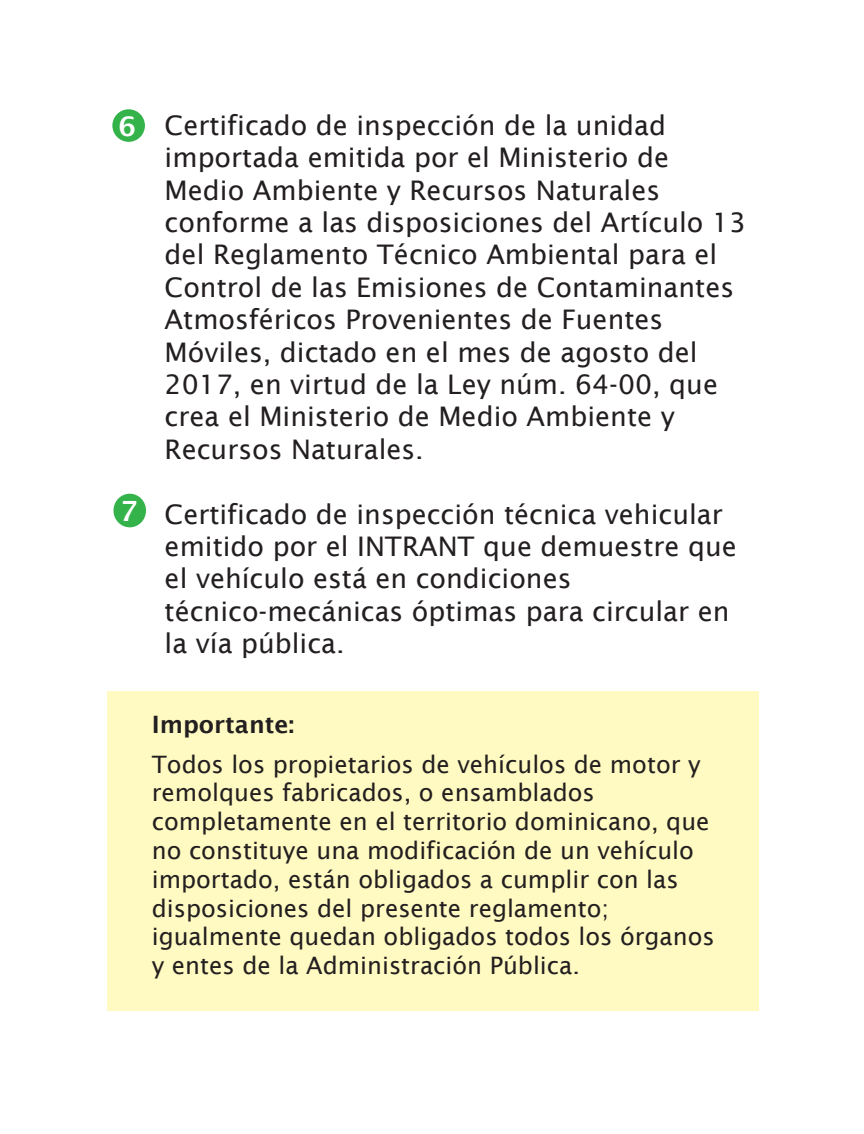
<style>
.page{position:relative;width:864px;height:1134px;background:#fff}
.page>*{position:absolute;margin:0;border:0;box-sizing:border-box;transform-origin:0 0}
.t1{font:600 27.9px "Lucida Sans";color:#fff}
.t2{font:27px/32.4px "Lucida Sans";color:#231f20}
.t3{font:600 27px "Lucida Sans";color:#fff}
.t4{font:24px/28.8px "Lucida Sans";color:#231f20}
.t5{font:600 24px "Lucida Sans";color:#231f20}
</style>
<div class="page">
<div style="left:113px;top:494px;width:33px;height:33px;background:#33b34a;border-radius:50%"></div>
<div style="left:112px;top:109px;width:33px;height:33px;background:#33b34a;border-radius:50%"></div>
<div style="left:108px;top:691px;width:651px;height:320px;background:#fffac1"></div>
<p class="t3" style="left:119px;top:111px;width:19px">6</p>
<p class="t1" style="left:120px;top:495px;width:19px">7</p>
<p class="t2" style="left:165px;top:109px;width:583px">Certificado de inspección de la unidad importada emitida por el Ministerio de Medio Ambiente y Recursos Naturales conforme a las disposiciones del Artículo 13 del Reglamento Técnico Ambiental para el Control de las Emisiones de Contaminantes Atmosféricos Provenientes de Fuentes Móviles, dictado en el mes de agosto del 2017, en virtud de la Ley núm. 64-00, que crea el Ministerio de Medio Ambiente y Recursos Naturales.</p>
<p class="t2" style="left:165px;top:498px;width:574px">Certificado de inspección técnica vehicular emitido por el INTRANT que demuestre que el vehículo está en condiciones técnico-mecánicas óptimas para circular en la vía pública.</p>
<p class="t5" style="left:152px;top:711px;width:144px">Importante:</p>
<p class="t4" style="left:152px;top:750px;width:564px">Todos los propietarios de vehículos de motor y remolques fabricados, o ensamblados completamente en el territorio dominicano, que no constituye una modificación de un vehículo importado, están obligados a cumplir con las disposiciones del presente reglamento; igualmente quedan obligados todos los órganos y entes de la Administración Pública.</p>
</div>
